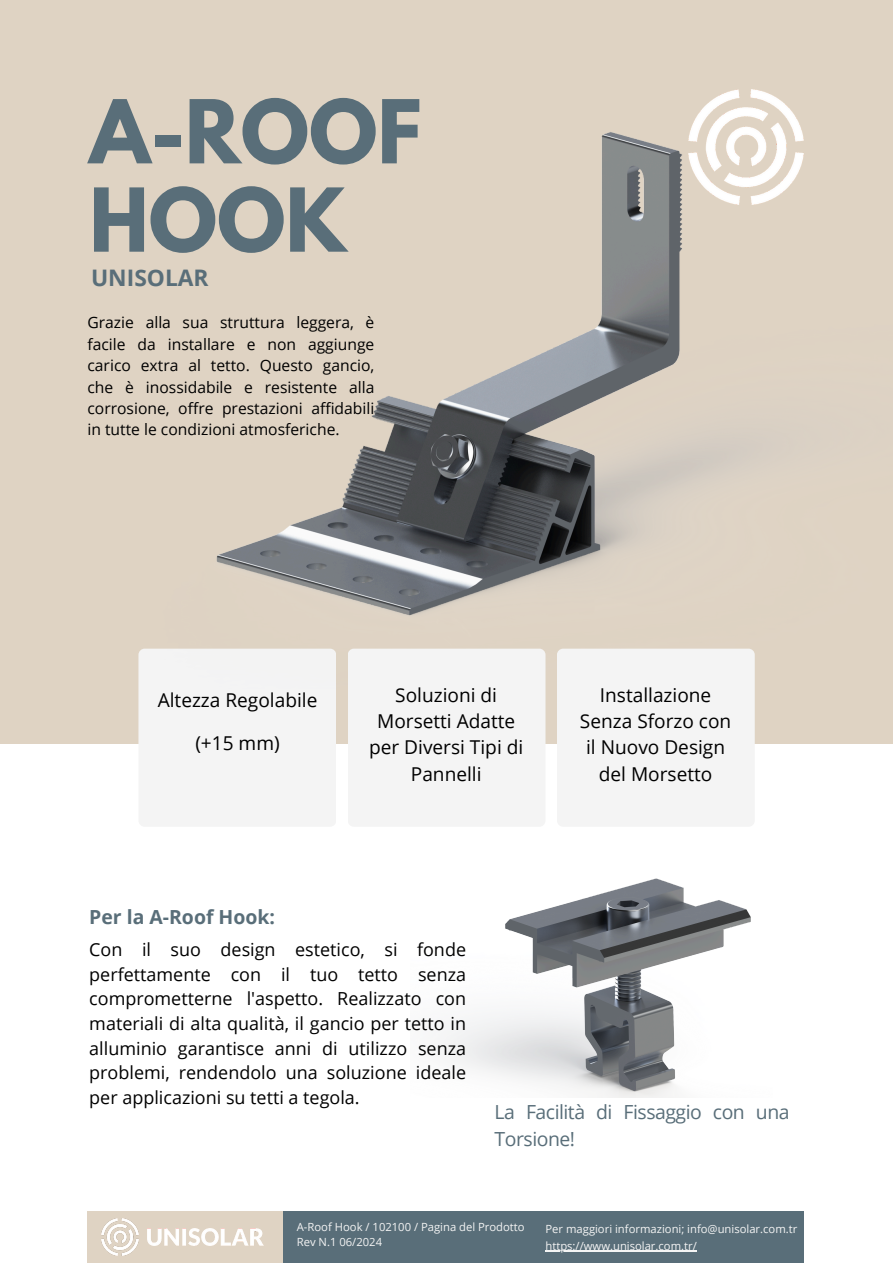
<style>
.page{position:relative;width:893px;height:1263px;background:#fff}
.page>*{position:absolute;margin:0;border:0;box-sizing:border-box;transform-origin:0 0}
.t1{font:700 77.93px/88.3px "League Spartan";color:#596e79}
.t2{font:700 22.8px "Open Sans";color:#596e79}
.t3{font:19.42px/27px "Open Sans";letter-spacing:-.025em;color:#596e79}
.t4{font:700 19.42px "Open Sans";color:#596e79}
.t5{font:19.05px/26.4px "Open Sans";color:#000;text-align:center}
.t6{font:17.92px/24.5px "Open Sans";color:#000;text-align:justify}
.t7{font:15.67px/21.4px "Open Sans";color:#000;text-align:justify}
.t8{font:11.25px "Open Sans";color:#f4f4f4}
</style>
<div class="page">
<div style="left:0;top:0;width:893px;height:743px;background:#dfd3c3"></div>
<div style="left:138px;top:649px;width:198px;height:178px;background:#f4f4f4;border-radius:6px"></div>
<img style="left:138px;top:132px;width:617px;height:556px">
<div style="left:348px;top:649px;width:197px;height:178px;background:#f4f4f4;border-radius:6px"></div>
<div style="left:557px;top:649px;width:197px;height:178px;background:#f4f4f4;border-radius:6px"></div>
<img style="left:688px;top:89px;width:116px;height:116px">
<img style="left:442px;top:878px;width:309px;height:219px">
<div style="left:87px;top:1212px;width:717px;height:51px;background:#dfd3c3"></div>
<img style="left:101px;top:1218px;width:37px;height:38px">
<img style="left:148px;top:1229px;width:115px;height:16px">
<div style="left:284px;top:1212px;width:520px;height:51px;background:#596e79"></div>
<hr style="left:545px;top:1251px;width:152px;height:1px;background:#f4f4f4">
<h5 class="t1" style="left:89px;top:98px;width:334px">A-ROOF<br>HOOK</h5>
<p class="t2" style="left:91px;top:261px;width:119px">UNISOLAR</p>
<h4 class="t7" style="left:87px;top:312px;width:288px">Grazie alla sua struttura leggera, è facile da installare e non aggiunge carico extra al tetto. Questo gancio, che è inossidabile e resistente alla corrosione, offre prestazioni affidabili in tutte le condizioni atmosferiche.</h4>
<h4 class="t5" style="left:158px;top:686px;width:161px">Altezza Regolabile</h4>
<p class="t5" style="left:195px;top:730px;width:86px">(+15 mm)</p>
<h4 class="t4" style="left:89px;top:903px;width:187px">Per la A-Roof Hook:</h4>
<h3 class="t5" style="left:369px;top:681px;width:156px">Soluzioni di<br>Morsetti Adatte per Diversi Tipi di<br>Pannelli</h3>
<h4 class="t5" style="left:580px;top:681px;width:153px">Installazione<br>Senza Sforzo con il Nuovo Design del Morsetto</h4>
<h4 class="t6" style="left:89px;top:937px;width:378px">Con il suo design estetico, si fonde perfettamente con il tuo tetto senza comprometterne l'aspetto. Realizzato con materiali di alta qualità, il gancio per tetto in alluminio garantisce anni di utilizzo senza problemi, rendendolo una soluzione ideale per applicazioni su tetti a tegola.</h4>
<h4 class="t3" style="left:494px;top:1098px;width:296px">La Facilità di Fissaggio con una<br>Torsione!</h4>
<p class="t8" style="left:297px;top:1219px;width:229px">A-Roof Hook / 102100 / Pagina del Prodotto</p>
<p class="t8" style="left:297px;top:1234px;width:87px">Rev N.1 06/2024</p>
<p class="t8" style="left:545px;top:1220px;width:253px">Per maggiori informazioni; info@unisolar.com.tr</p>
<p class="t8" style="left:545px;top:1238px;width:153px">https://www.unisolar.com.tr/</p>
</div>
